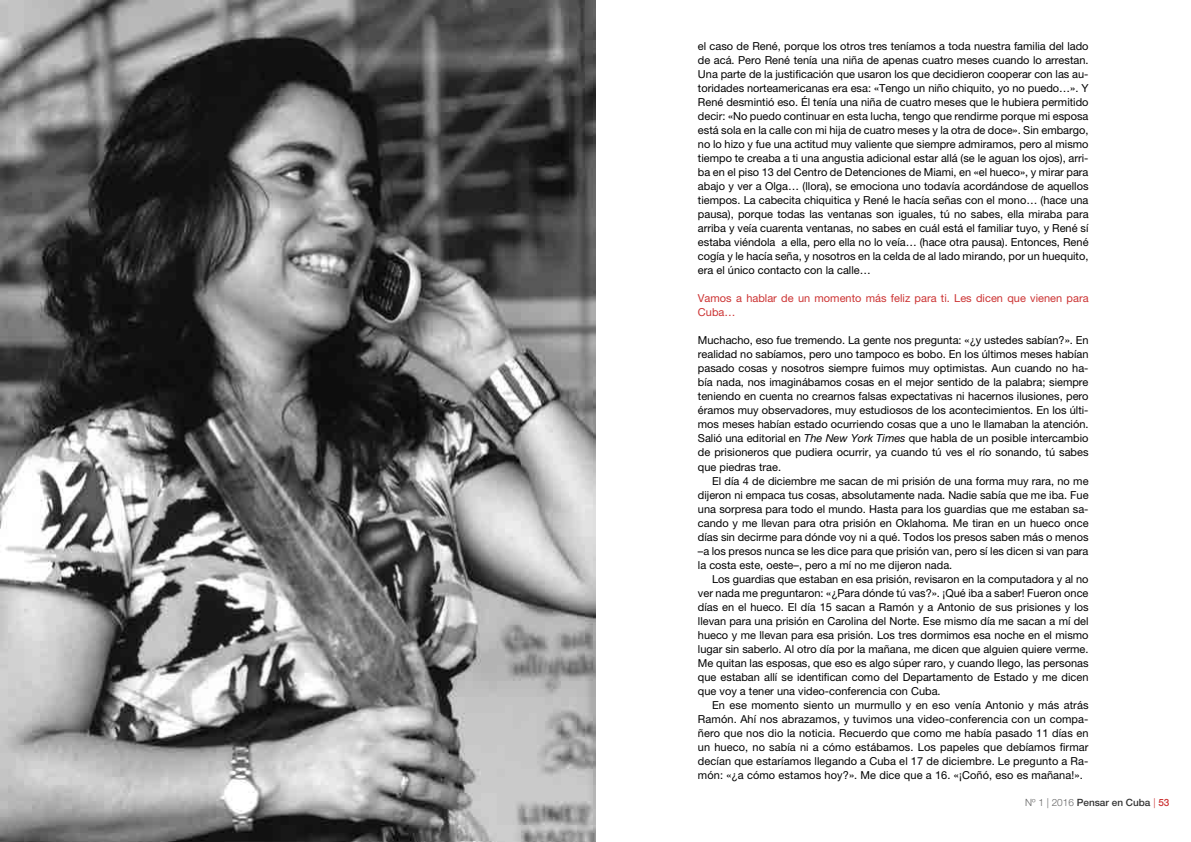
<style>
.page{position:relative;width:1191px;height:842px;background:#fff}
.page>*{position:absolute;margin:0;border:0;box-sizing:border-box;transform-origin:0 0}
.t1{font:11px/14px "Helvetica Neue LT Std";color:#000;text-align:justify}
.t2{font:11px/14px "Helvetica Neue LT Std";color:#c33}
.t3{font:500 10px "Helvetica Neue LT Std";color:#333}
.s1{font-style:italic}
.s2{font-weight:300;color:#666}
.s3{font-weight:300;color:#c33}
.s4{color:#c33}
</style>
<div class="page">
<img style="left:0;top:0;width:595px;height:842px">
<p class="t1" style="left:698px;top:39px;width:392px">el caso de René, porque los otros tres teníamos a toda nuestra familia del lado de acá. Pero René tenía una niña de apenas cuatro meses cuando lo arrestan.<br>Una parte de la justificación que usaron los que decidieron cooperar con las au&shy;toridades norteamericanas era esa: «Tengo un niño chiquito, yo no puedo…». Y René desmintió eso. Él tenía una niña de cuatro meses que le hubiera permitido decir: «No puedo continuar en esta lucha, tengo que rendirme porque mi esposa está sola en la calle con mi hija de cuatro meses y la otra de doce». Sin embargo, no lo hizo y fue una actitud muy valiente que siempre admiramos, pero al mismo tiempo te creaba a ti una angustia adicional estar allá (se le aguan los ojos), arri&shy;ba en el piso 13 del Centro de Detenciones de Miami, en «el hueco», y mirar para abajo y ver a Olga… (llora), se emociona uno todavía acordándose de aquellos tiempos. La cabecita chiquitica y René le hacía señas con el mono… (hace una pausa), porque todas las ventanas son iguales, tú no sabes, ella miraba para arriba y veía cuarenta ventanas, no sabes en cuál está el familiar tuyo, y René sí estaba viéndola a ella, pero ella no lo veía… (hace otra pausa). Entonces, René cogía y le hacía seña, y nosotros en la celda de al lado mirando, por un huequito, era el único contacto con la calle…</p>
<p class="t2" style="left:698px;top:291px;width:392px">Vamos a hablar de un momento más feliz para ti. Les dicen que vienen para<br>Cuba…</p>
<p class="t1" style="left:698px;top:333px;width:392px">Muchacho, eso fue tremendo. La gente nos pregunta: «¿y ustedes sabían?». En realidad no sabíamos, pero uno tampoco es bobo. En los últimos meses habían pasado cosas y nosotros siempre fuimos muy optimistas. Aun cuando no ha&shy;bía nada, nos imaginábamos cosas en el mejor sentido de la palabra; siempre teniendo en cuenta no crearnos falsas expectativas ni hacernos ilusiones, pero éramos muy observadores, muy estudiosos de los acontecimientos. En los últi&shy;mos meses habían estado ocurriendo cosas que a uno le llamaban la atención.<br>Salió una editorial en <span class="s1">The New York Times</span> que habla de un posible intercambio de prisioneros que pudiera ocurrir, ya cuando tú ves el río sonando, tú sabes que piedras trae.</p>
<p class="t1" style="left:698px;top:473px;width:392px;text-indent:14px">El día 4 de diciembre me sacan de mi prisión de una forma muy rara, no me dijeron ni empaca tus cosas, absolutamente nada. Nadie sabía que me iba. Fue una sorpresa para todo el mundo. Hasta para los guardias que me estaban sa&shy;cando y me llevan para otra prisión en Oklahoma. Me tiran en un hueco once días sin decirme para dónde voy ni a qué. Todos los presos saben más o menos –a los presos nunca se les dice para que prisión van, pero sí les dicen si van para la costa este, oeste–, pero a mí no me dijeron nada.</p>
<p class="t1" style="left:698px;top:571px;width:392px;text-indent:14px">Los guardias que estaban en esa prisión, revisaron en la computadora y al no ver nada me preguntaron: «¿Para dónde tú vas?». ¡Qué iba a saber! Fueron once días en el hueco. El día 15 sacan a Ramón y a Antonio de sus prisiones y los llevan para una prisión en Carolina del Norte. Ese mismo día me sacan a mí del hueco y me llevan para esa prisión. Los tres dormimos esa noche en el mismo lugar sin saberlo. Al otro día por la mañana, me dicen que alguien quiere verme.<br>Me quitan las esposas, que eso es algo súper raro, y cuando llego, las personas que estaban allí se identifican como del Departamento de Estado y me dicen que voy a tener una video-conferencia con Cuba.</p>
<p class="t1" style="left:698px;top:697px;width:392px;text-indent:14px">En ese momento siento un murmullo y en eso venía Antonio y más atrás Ramón. Ahí nos abrazamos, y tuvimos una video-conferencia con un compa&shy;ñero que nos dio la noticia. Recuerdo que como me había pasado 11 días en un hueco, no sabía ni a cómo estábamos. Los papeles que debíamos firmar decían que estaríamos llegando a Cuba el 17 de diciembre. Le pregunto a Ra&shy;món: «¿a cómo estamos hoy?». Me dice que a 16. «¡Coñó, eso es mañana!».</p>
<p class="t3" style="left:1025px;top:796px;width:146px"><span class="s2">Nº 1 | 2016</span> Pensar en Cuba <span class="s3">|</span> <span class="s4">53</span></p>
</div>
